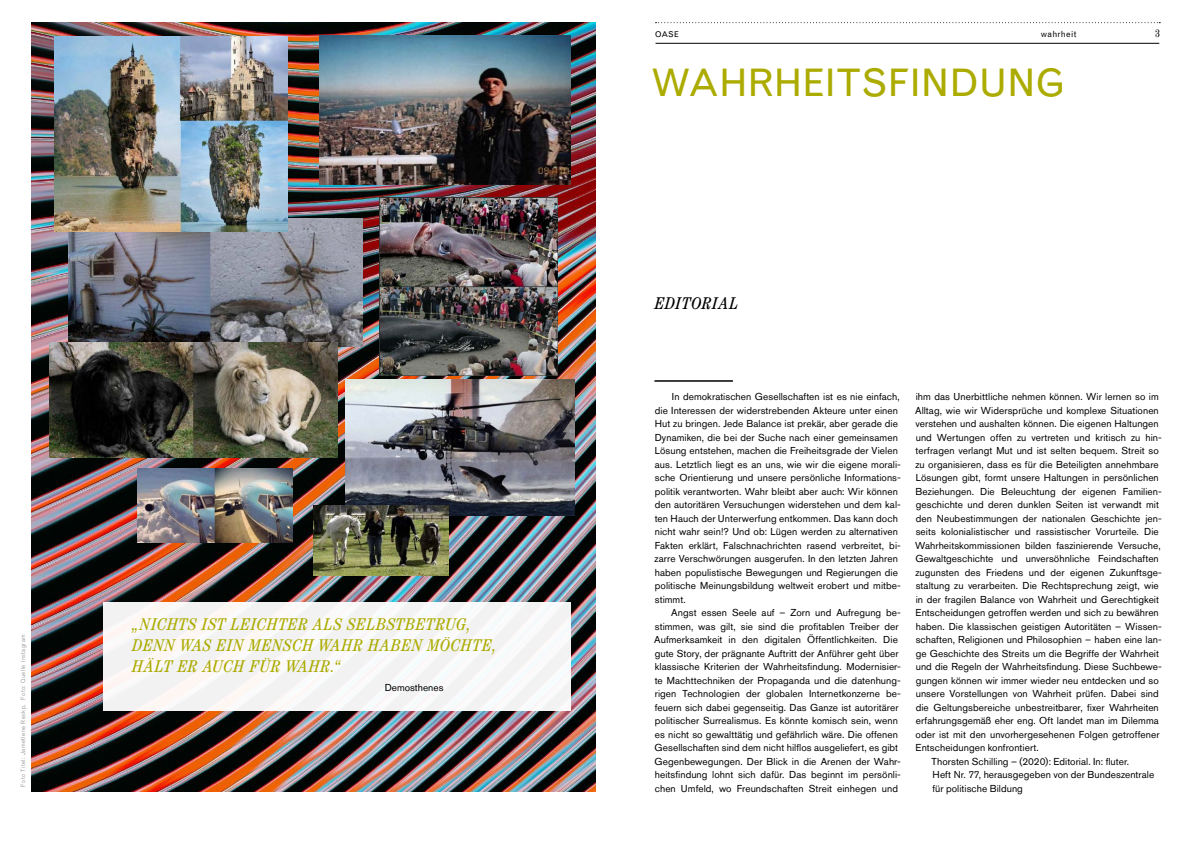
<style>
.page{position:relative;width:1191px;height:842px;background:#fff}
.page>*{position:absolute;margin:0;border:0;box-sizing:border-box;transform-origin:0 0}
.t1{font:38px "Grotesque MT Std";letter-spacing:-.015em;color:#abab00}
.t2{font:italic condensed 17px/21px "Century";letter-spacing:.035em;color:#abab00}
.t3{font:italic condensed 17px "Century";letter-spacing:.04em;color:#000}
.t4{font:condensed 10.8px "Century";color:#000}
.t5{font:10px/13.5px "Akzidenz Grotesk BQ";letter-spacing:.01em;color:#000}
.t6{font:8.5px "Grotesque MT Std";letter-spacing:.03em;color:#000}
.t7{font:8px "Grotesque MT Std";color:#000}
.t8{font:300 6px "Akzidenz Grotesk";letter-spacing:.085em;color:#878787}
</style>
<div class="page">
<img style="left:31px;top:22px;width:564px;height:770px">
<svg style="left:655px;top:22px;width:505px;height:1px"></svg>
<hr style="left:655px;top:43px;width:504px;height:1px;background:#000">
<hr style="left:654px;top:380px;width:79px;height:2px;background:#000">
<div style="left:104px;top:603px;width:466px;height:108px;background:#f5f5f2"></div>
<img style="left:68px;top:218px;width:294px;height:128px">
<img style="left:55px;top:37px;width:232px;height:194px">
<img style="left:379px;top:198px;width:178px;height:177px">
<img style="left:50px;top:343px;width:287px;height:115px">
<img style="left:319px;top:36px;width:251px;height:148px">
<img style="left:346px;top:380px;width:228px;height:135px">
<img style="left:313px;top:505px;width:135px;height:71px">
<img style="left:137px;top:469px;width:156px;height:73px">
<p class="t8" style="left:20px;top:787px;width:154px;rotate:-90deg">Foto Titel: Jametlene Reskp, Foto: Quelle Instagram</p>
<h2 class="t2" style="left:133px;top:613px;width:366px">„NICHTS IST LEICHTER ALS SELBSTBETRUG,<br>DENN WAS EIN MENSCH WAHR HABEN MÖCHTE,<br>HÄLT ER AUCH FÜR WAHR.“</h2>
<p class="t5" style="left:385px;top:680px;width:60px">Demosthenes</p>
<p class="t7" style="left:655px;top:29px;width:25px">OASE</p>
<p class="t6" style="left:1041px;top:29px;width:37px">wahrheit</p>
<p class="t4" style="left:1155px;top:27px;width:6px">3</p>
<h1 class="t1" style="left:650px;top:61px;width:416px">WAHRHEITSFINDUNG</h1>
<h2 class="t3" style="left:655px;top:293px;width:85px">EDITORIAL</h2>
<p class="t5" style="left:654px;top:390px;width:248px;text-indent:17px">In demokratischen Gesellschaften ist es nie einfach, die Interessen der widerstrebenden Akteure unter einen Hut zu bringen. Jede Balance ist prekär, aber gerade die Dynamiken, die bei der Suche nach einer gemeinsamen Lösung entstehen, machen die Freiheitsgrade der Vielen aus. Letztlich liegt es an uns, wie wir die eigene morali&shy;sche Orientierung und unsere persönliche Informations&shy;politik verantworten. Wahr bleibt aber auch: Wir können den autoritären Versuchungen widerstehen und dem kal&shy;ten Hauch der Unterwerfung entkommen. Das kann doch nicht wahr sein!? Und ob: Lügen werden zu alternativen Fakten erklärt, Falschnachrichten rasend verbreitet, bi&shy;zarre Verschwörungen ausgerufen. In den letzten Jahren haben populistische Bewegungen und Regierungen die politische Meinungsbildung weltweit erobert und mitbe&shy;stimmt.</p>
<p class="t5" style="left:654px;top:606px;width:248px;text-indent:17px">Angst essen Seele auf – Zorn und Aufregung be&shy;stimmen, was gilt, sie sind die profitablen Treiber der Aufmerksamkeit in den digitalen Öffentlichkeiten. Die gute Story, der prägnante Auftritt der Anführer geht über klassische Kriterien der Wahrheitsfindung. Modernisier&shy;te Machttechniken der Propaganda und die datenhung&shy;rigen Technologien der globalen Internetkonzerne be&shy;feuern sich dabei gegenseitig. Das Ganze ist autoritärer politischer Surrealismus. Es könnte komisch sein, wenn es nicht so gewalttätig und gefährlich wäre. Die offenen Gesellschaften sind dem nicht hilflos ausgeliefert, es gibt Gegenbewegungen. Der Blick in die Arenen der Wahr&shy;heitsfindung lohnt sich dafür. Das beginnt im persönli&shy;chen Umfeld, wo Freundschaften Streit einhegen und</p>
<p class="t5" style="left:915px;top:390px;width:244px">ihm das Unerbittliche nehmen können. Wir lernen so im</p>
<p class="t5" style="left:915px;top:403px;width:245px">Alltag, wie wir Widersprüche und komplexe Situationen</p>
<p class="t5" style="left:915px;top:417px;width:245px">verstehen und aushalten können. Die eigenen Haltungen</p>
<p class="t5" style="left:915px;top:430px;width:247px">und Wertungen offen zu vertreten und kritisch zu hin-</p>
<p class="t5" style="left:915px;top:444px;width:245px">terfragen verlangt Mut und ist selten bequem. Streit so</p>
<p class="t5" style="left:915px;top:457px;width:245px">zu organisieren, dass es für die Beteiligten annehmbare</p>
<p class="t5" style="left:915px;top:471px;width:245px">Lösungen gibt, formt unsere Haltungen in persönlichen</p>
<p class="t5" style="left:915px;top:484px;width:248px">Beziehungen. Die Beleuchtung der eigenen Familien-</p>
<p class="t5" style="left:915px;top:498px;width:245px">geschichte und deren dunklen Seiten ist verwandt mit</p>
<p class="t5" style="left:915px;top:511px;width:247px">den Neubestimmungen der nationalen Geschichte jen-</p>
<p class="t5" style="left:915px;top:525px;width:244px">seits kolonialistischer und rassistischer Vorurteile. Die</p>
<p class="t5" style="left:915px;top:538px;width:247px">Wahrheitskommissionen bilden faszinierende Versuche,</p>
<p class="t5" style="left:915px;top:552px;width:245px">Gewaltgeschichte und unversöhnliche Feindschaften</p>
<p class="t5" style="left:915px;top:565px;width:248px">zugunsten des Friedens und der eigenen Zukunftsge-</p>
<p class="t5" style="left:915px;top:579px;width:244px">staltung zu verarbeiten. Die Rechtsprechung zeigt, wie</p>
<p class="t5" style="left:915px;top:592px;width:245px">in der fragilen Balance von Wahrheit und Gerechtigkeit</p>
<p class="t5" style="left:915px;top:606px;width:245px">Entscheidungen getroffen werden und sich zu bewähren</p>
<p class="t5" style="left:915px;top:619px;width:247px">haben. Die klassischen geistigen Autoritäten – Wissen-</p>
<p class="t5" style="left:915px;top:633px;width:247px">schaften, Religionen und Philosophien – haben eine lan-</p>
<p class="t5" style="left:915px;top:646px;width:245px">ge Geschichte des Streits um die Begriffe der Wahrheit</p>
<p class="t5" style="left:915px;top:660px;width:247px">und die Regeln der Wahrheitsfindung. Diese Suchbewe-</p>
<p class="t5" style="left:915px;top:673px;width:245px">gungen können wir immer wieder neu entdecken und so</p>
<p class="t5" style="left:915px;top:687px;width:245px">unsere Vorstellungen von Wahrheit prüfen. Dabei sind</p>
<p class="t5" style="left:915px;top:700px;width:244px">die Geltungsbereiche unbestreitbarer, fixer Wahrheiten</p>
<p class="t5" style="left:915px;top:714px;width:244px">erfahrungsgemäß eher eng. Oft landet man im Dilemma</p>
<p class="t5" style="left:915px;top:727px;width:245px">oder ist mit den unvorhergesehenen Folgen getroffener</p>
<p class="t5" style="left:915px;top:741px;width:125px">Entscheidungen konfrontiert.</p>
<p class="t5" style="left:931px;top:754px;width:199px">Thorsten Schilling – (2020): Editorial. In: fluter.</p>
<p class="t5" style="left:932px;top:768px;width:223px">Heft Nr. 77, herausgegeben von der Bundeszentrale</p>
<p class="t5" style="left:932px;top:781px;width:92px">für politische Bildung</p>
</div>
